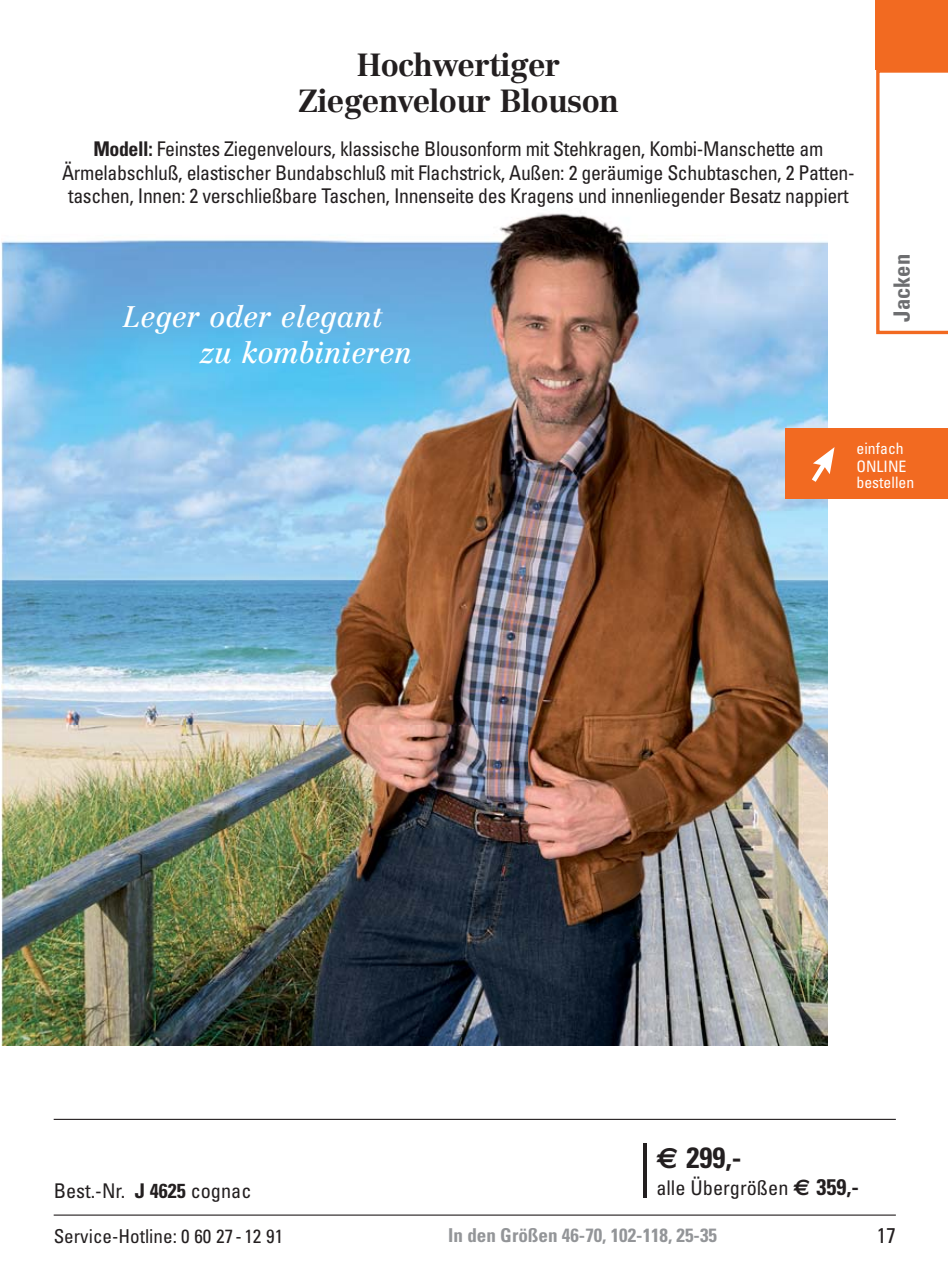
<style>
.page{position:relative;width:948px;height:1280px;background:#fff}
.page>*{position:absolute;margin:0;border:0;box-sizing:border-box;transform-origin:0 0}
.t1{font:700 31.5px/36px "Centennial LT Std";letter-spacing:-.02em;color:#231f20;text-align:center}
.t2{font:italic 29.25px/36px "Centennial LT Std";color:#fff}
.t3{font:700 condensed 29.25px "Univers";color:#231f20}
.t4{font:700 condensed 22.5px "Univers";color:#6d6e70}
.t5{font:condensed 21.38px "Univers";color:#231f20}
.t6{font:condensed 20.25px/23.6px "Univers";letter-spacing:-.02em;color:#231f20;text-align:center}
.t7{font:condensed 20.25px "Univers";color:#231f20}
.t8{font:700 condensed 19.12px "Univers";color:#939598}
.t9{font:condensed 19.12px "Univers";color:#231f20}
.t10{font:condensed 15.75px/18px "Univers";color:#fff}
.s1{font-weight:700}
.s2{font-family:"Euro Sans";font-stretch:normal}
.s3{font-family:"Euro Sans";font-weight:700;font-stretch:normal;font-size:22.5px}
.s4{font-weight:700;font-size:22.5px}
</style>
<div class="page">
<hr style="left:54px;top:1214px;width:842px;height:1px;background:#231f20">
<img style="left:2px;top:218px;width:524px;height:827px">
<img style="left:526px;top:213px;width:301px;height:832px">
<hr style="left:643px;top:1142px;width:4px;height:55px;background:#231f20">
<hr style="left:54px;top:1118px;width:842px;height:1px;background:#231f20">
<div style="left:786px;top:428px;width:162px;height:71px;background:#f26a21"></div>
<svg style="left:812px;top:447px;width:22px;height:35px"></svg>
<svg style="left:876px;top:70px;width:72px;height:264px"></svg>
<div style="left:876px;top:0;width:72px;height:70px;background:#f26a21"></div>
<h1 class="t1" style="left:298px;top:50px;width:323px">Hochwertiger<br>Ziegenvelour Blouson</h1>
<p class="t6" style="left:62px;top:139px;width:794px"><span class="s1">Modell:</span> Feinstes Ziegenvelours, klassische Blousonform mit Stehkragen, Kombi-Manschette am<br>Ärmelabschluß, elastischer Bundabschluß mit Flachstrick, Außen: 2 geräumige Schubtaschen, 2 Patten&shy;taschen, Innen: 2 verschließbare Taschen, Innenseite des Kragens und innenliegender Besatz nappiert</p>
<h2 class="t2" style="left:200px;top:300px;width:214px;text-indent:-76px">Leger oder elegant zu kombinieren</h2>
<p class="t4" style="left:893px;top:322px;width:69px;rotate:-90deg">Jacken</p>
<p class="t10" style="left:856px;top:441px;width:51px">einfach<br>ONLINE</p>
<p class="t10" style="left:856px;top:474px;width:59px">bestellen</p>
<h2 class="t3" style="left:656px;top:1146px;width:87px"><span class="s2">€</span> 299,-</h2>
<p class="t7" style="left:54px;top:1183px;width:199px">Best.-Nr. <span class="s1">J 4625</span> cognac</p>
<p class="t7" style="left:656px;top:1180px;width:204px">alle Übergrößen <span class="s3">€</span> <span class="s4">359,-</span></p>
<p class="t9" style="left:54px;top:1228px;width:231px">Service-Hotline: 0 60 27 - 12 91</p>
<p class="t8" style="left:448px;top:1228px;width:270px">In den Größen 46-70, 102-118, 25-35</p>
<p class="t5" style="left:877px;top:1227px;width:20px">17</p>
</div>
